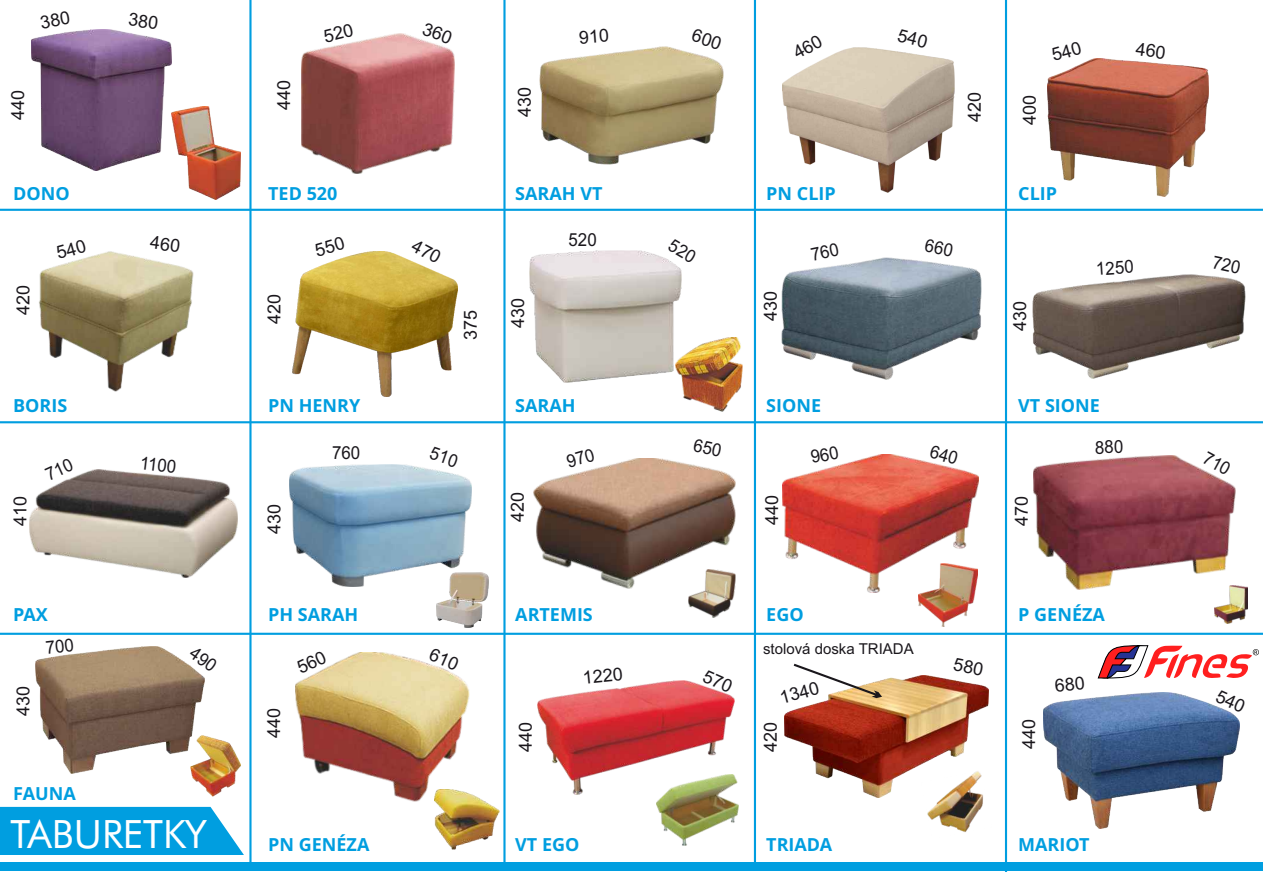
<style>
.page{position:relative;width:1263px;height:893px;background:#fff}
.page>*{position:absolute;margin:0;border:0;box-sizing:border-box;transform-origin:0 0}
.t1{font:39px "Futura BT";color:#fff}
.t2{font:700 18px "Open Sans";color:#009ee0}
.t3{font:18px "Arial";color:#1a171c}
.t4{font:18px "Arial";color:#1a171c;scale:.94 1}
.t5{font:15px "Arial";color:#1a171c}
</style>
<div class="page">
<div style="left:0;top:807px;width:244px;height:48px;background:#009ee0"></div>
<div style="left:0;top:862px;width:1263px;height:9px;background:#009ee0"></div>
<hr style="left:249px;top:0;width:3px;height:868px;background:#009ee0">
<hr style="left:754px;top:0;width:2px;height:867px;background:#009ee0">
<hr style="left:0;top:209px;width:1263px;height:2px;background:#009ee0">
<hr style="left:0;top:421px;width:1263px;height:2px;background:#009ee0">
<hr style="left:503px;top:0;width:2px;height:868px;background:#009ee0">
<hr style="left:1005px;top:0;width:2px;height:872px;background:#009ee0">
<hr style="left:0;top:633px;width:1263px;height:2px;background:#009ee0">
<svg style="left:1098px;top:645px;width:161px;height:33px"></svg>
<img style="left:31px;top:29px;width:141px;height:141px">
<img style="left:172px;top:107px;width:68px;height:92px">
<img style="left:301px;top:33px;width:153px;height:140px">
<img style="left:39px;top:251px;width:155px;height:141px">
<img style="left:539px;top:46px;width:184px;height:118px">
<img style="left:529px;top:251px;width:152px;height:131px">
<img style="left:676px;top:337px;width:66px;height:75px">
<img style="left:781px;top:257px;width:200px;height:122px">
<img style="left:1032px;top:275px;width:213px;height:103px">
<img style="left:29px;top:470px;width:208px;height:108px">
<img style="left:289px;top:465px;width:183px;height:121px">
<img style="left:436px;top:573px;width:52px;height:55px">
<img style="left:534px;top:458px;width:202px;height:131px">
<img style="left:688px;top:570px;width:48px;height:47px">
<img style="left:918px;top:593px;width:57px;height:33px">
<img style="left:1215px;top:585px;width:32px;height:38px">
<img style="left:191px;top:736px;width:50px;height:60px">
<img style="left:783px;top:455px;width:195px;height:138px">
<img style="left:1033px;top:456px;width:202px;height:133px">
<img style="left:35px;top:646px;width:170px;height:128px">
<img style="left:295px;top:653px;width:174px;height:148px">
<img style="left:434px;top:789px;width:66px;height:61px">
<img style="left:538px;top:681px;width:197px;height:114px">
<img style="left:656px;top:774px;width:83px;height:71px">
<img style="left:784px;top:675px;width:205px;height:123px">
<img style="left:921px;top:771px;width:68px;height:61px">
<img style="left:1044px;top:692px;width:196px;height:136px">
<img style="left:1047px;top:58px;width:161px;height:138px">
<img style="left:783px;top:47px;width:171px;height:146px">
<img style="left:292px;top:252px;width:166px;height:145px">
<svg style="left:794px;top:664px;width:88px;height:34px"></svg>
<svg style="left:422px;top:33px;width:31px;height:11px"></svg>
<svg style="left:323px;top:33px;width:31px;height:10px"></svg>
<svg style="left:1051px;top:58px;width:31px;height:3px"></svg>
<svg style="left:691px;top:46px;width:31px;height:4px"></svg>
<svg style="left:667px;top:251px;width:14px;height:12px"></svg>
<svg style="left:810px;top:257px;width:29px;height:3px"></svg>
<svg style="left:1135px;top:58px;width:31px;height:1px"></svg>
<svg style="left:44px;top:470px;width:30px;height:10px"></svg>
<svg style="left:429px;top:465px;width:30px;height:3px"></svg>
<svg style="left:566px;top:458px;width:29px;height:10px"></svg>
<svg style="left:810px;top:455px;width:29px;height:8px"></svg>
<svg style="left:1202px;top:456px;width:30px;height:19px"></svg>
<svg style="left:46px;top:646px;width:28px;height:8px"></svg>
<svg style="left:188px;top:646px;width:17px;height:26px"></svg>
<svg style="left:929px;top:455px;width:30px;height:10px"></svg>
<svg style="left:296px;top:653px;width:31px;height:21px"></svg>
<svg style="left:428px;top:653px;width:32px;height:17px"></svg>
<svg style="left:702px;top:681px;width:31px;height:12px"></svg>
<svg style="left:953px;top:675px;width:31px;height:1px"></svg>
<svg style="left:1215px;top:692px;width:25px;height:21px"></svg>
<svg style="left:792px;top:47px;width:31px;height:12px"></svg>
<svg style="left:897px;top:47px;width:31px;height:1px"></svg>
<svg style="left:410px;top:252px;width:32px;height:12px"></svg>
<svg style="left:314px;top:252px;width:31px;height:5px"></svg>
<svg style="left:150px;top:251px;width:30px;height:1px"></svg>
<svg style="left:56px;top:251px;width:31px;height:8px"></svg>
<p class="t3" style="left:11px;top:120px;width:32px;rotate:-90deg">440</p>
<p class="t2" style="left:13px;top:187px;width:58px">DONO</p>
<p class="t3" style="left:277px;top:110px;width:32px;rotate:-90deg">440</p>
<p class="t2" style="left:268px;top:187px;width:71px">TED 520</p>
<p class="t3" style="left:16px;top:315px;width:32px;rotate:-90deg">420</p>
<p class="t3" style="left:268px;top:324px;width:32px;rotate:-90deg">420</p>
<p class="t2" style="left:13px;top:398px;width:56px">BORIS</p>
<p class="t4" style="left:141px;top:455px;width:40px;rotate:7deg">1100</p>
<p class="t2" style="left:268px;top:398px;width:94px">PN HENRY</p>
<p class="t4" style="left:332px;top:446px;width:31px">760</p>
<p class="t3" style="left:464px;top:340px;width:32px;rotate:-90deg">375</p>
<p class="t3" style="left:518px;top:117px;width:32px;rotate:-90deg">430</p>
<p class="t2" style="left:515px;top:187px;width:89px">SARAH VT</p>
<p class="t3" style="left:511px;top:328px;width:32px;rotate:-90deg">430</p>
<p class="t4" style="left:568px;top:233px;width:31px">520</p>
<p class="t2" style="left:515px;top:398px;width:62px">SARAH</p>
<p class="t2" style="left:766px;top:187px;width:71px">PN CLIP</p>
<p class="t3" style="left:764px;top:321px;width:32px;rotate:-90deg">430</p>
<p class="t2" style="left:766px;top:398px;width:56px">SIONE</p>
<p class="t3" style="left:968px;top:122px;width:32px;rotate:-90deg">420</p>
<p class="t3" style="left:1023px;top:125px;width:32px;rotate:-90deg">400</p>
<p class="t2" style="left:1018px;top:187px;width:40px">CLIP</p>
<p class="t3" style="left:1013px;top:331px;width:32px;rotate:-90deg">430</p>
<p class="t4" style="left:1096px;top:262px;width:41px;rotate:-4deg">1250</p>
<p class="t2" style="left:1018px;top:398px;width:83px">VT SIONE</p>
<p class="t3" style="left:511px;top:522px;width:32px;rotate:-90deg">420</p>
<p class="t3" style="left:765px;top:525px;width:32px;rotate:-90deg">440</p>
<p class="t3" style="left:14px;top:526px;width:32px;rotate:-90deg">410</p>
<p class="t3" style="left:1015px;top:526px;width:32px;rotate:-90deg">470</p>
<p class="t3" style="left:268px;top:534px;width:32px;rotate:-90deg">430</p>
<p class="t2" style="left:13px;top:608px;width:36px">PAX</p>
<p class="t3" style="left:17px;top:716px;width:32px;rotate:-90deg">430</p>
<p class="t2" style="left:13px;top:786px;width:64px">FAUNA</p>
<h1 class="t1" style="left:11px;top:818px;width:198px">TABURETKY</h1>
<p class="t2" style="left:268px;top:608px;width:92px">PH SARAH</p>
<p class="t3" style="left:267px;top:738px;width:32px;rotate:-90deg">440</p>
<p class="t2" style="left:268px;top:837px;width:103px">PN GENÉZA</p>
<p class="t2" style="left:515px;top:608px;width:79px">ARTEMIS</p>
<p class="t3" style="left:582px;top:671px;width:42px;rotate:-6deg">1220</p>
<p class="t2" style="left:766px;top:608px;width:39px">EGO</p>
<p class="t5" style="left:763px;top:643px;width:152px">stolová doska TRIADA</p>
<p class="t3" style="left:778px;top:691px;width:42px;rotate:-15deg">1340</p>
<p class="t2" style="left:1018px;top:608px;width:88px">P GENÉZA</p>
<p class="t3" style="left:519px;top:752px;width:32px;rotate:-90deg">440</p>
<p class="t3" style="left:1022px;top:749px;width:32px;rotate:-90deg">440</p>
<p class="t3" style="left:764px;top:752px;width:32px;rotate:-90deg">420</p>
<p class="t2" style="left:515px;top:837px;width:66px">VT EGO</p>
<p class="t2" style="left:766px;top:837px;width:68px">TRIADA</p>
<p class="t2" style="left:1018px;top:837px;width:73px">MARIOT</p>
</div>
